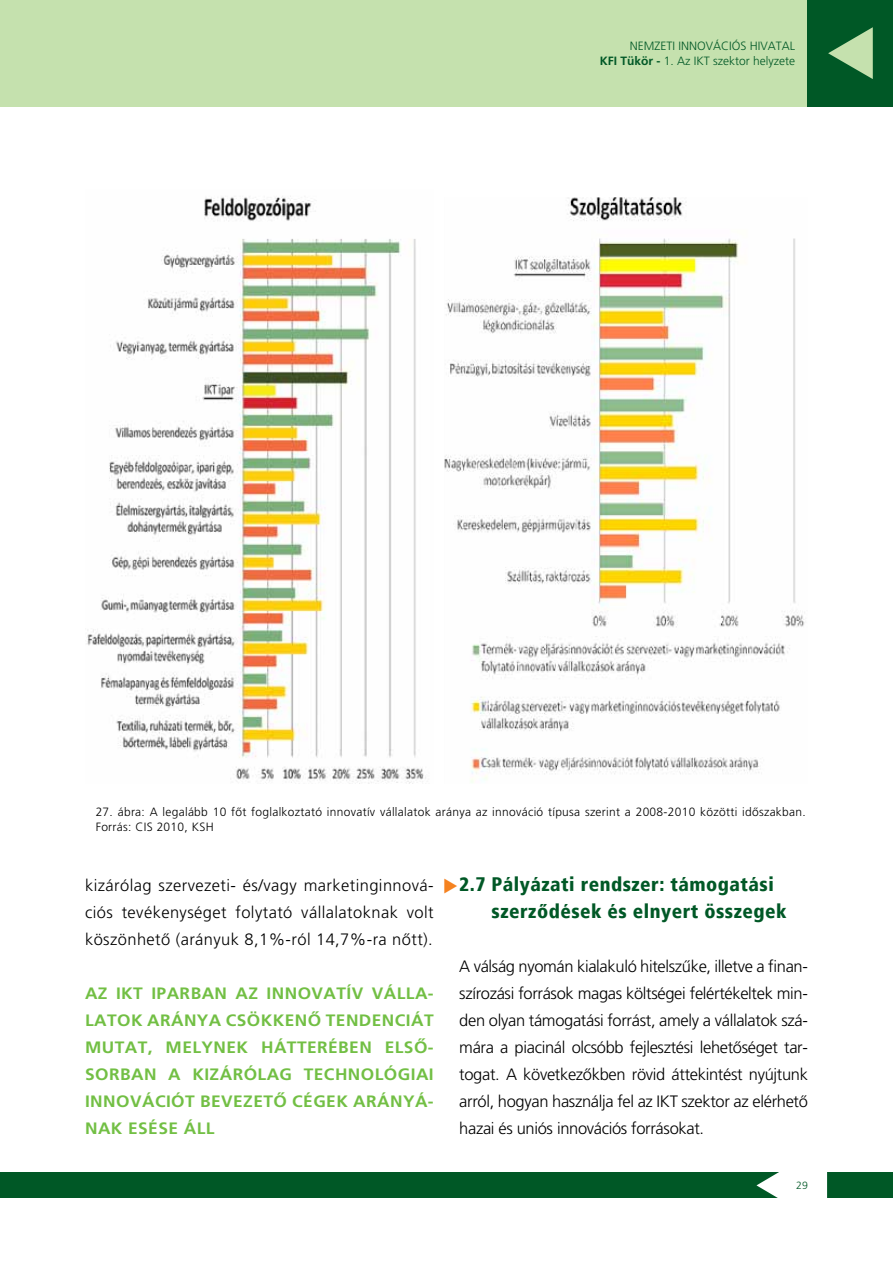
<style>
.page{position:relative;width:893px;height:1263px;background:#fff}
.page>*{position:absolute;margin:0;border:0;box-sizing:border-box;transform-origin:0 0}
.t1{font:condensed 19.5px/27px "Frutiger TF Black";letter-spacing:.025em;color:#005826}
.t2{font:16.5px/27px "Frutiger Tf Light";letter-spacing:.005em;color:#000;text-align:justify}
.t3{font:16.5px/27px "Frutiger TF Bold";letter-spacing:.025em;color:#72bf44;scale:1.05 1}
.t4{font:12px/15px "Frutiger Tf Light";letter-spacing:.025em;color:#000}
.t5{font:12px/15px "Frutiger Tf Light";color:#005826;text-align:right}
.t6{font:10.5px "Frutiger Tf Light";color:#005826}
.s1{font-family:"Frutiger TF Bold"}
</style>
<div class="page">
<div style="left:0;top:0;width:893px;height:106px;background:#c5e1ae"></div>
<div style="left:808px;top:0;width:85px;height:106px;background:#005826"></div>
<svg style="left:828px;top:27px;width:45px;height:52px"></svg>
<div style="left:0;top:1172px;width:893px;height:26px;background:#005826"></div>
<svg style="left:756px;top:1172px;width:71px;height:26px;background:#d5e3db"></svg>
<img style="left:87px;top:196px;width:339px;height:587px">
<img style="left:444px;top:198px;width:361px;height:585px">
<p class="t5" style="left:600px;top:39px;width:197px">NEMZETI INNOVÁCIÓS HIVATAL<br><span class="s1">KFI TÜKÖR -</span> 1. Az IKT szektor helyzete</p>
<p class="t4" style="left:96px;top:804px;width:712px">27. ábra: A legalább 10 fôt foglalkoztató innovatív vállalatok aránya az innováció típusa szerint a 2008-2010 közötti idôszakban.<br>Forrás: CIS 2010, KSH</p>
<p class="t2" style="left:85px;top:872px;width:350px">kizárólag szervezeti- és/vagy marketinginnová&shy;ciós tevékenységet folytató vállalatoknak volt köszönhetô (arányuk 8,1%-ról 14,7%-ra nôtt).</p>
<p class="t3" style="left:85px;top:980px;width:334px">AZ IKT IPARBAN AZ INNOVATÍV VÁLLA-<br>LATOK ARÁNYA CSÖKKENÔ TENDENCIÁT<br>MUTAT</p>
<p class="t3" style="left:85px;top:1034px;width:334px;text-indent:63px">, MELYNEK HÁTTERÉBEN ELSÔ-<br>SORBAN A KIZÁRÓLAG TECHNOLÓGIAI<br>INNOVÁCIÓT BEVEZETÔ CÉGEK ARÁNYÁ-<br>NAK ESÉSE ÁLL</p>
<p class="t1" style="left:492px;top:871px;width:296px;text-indent:-32px">2.7 Pályázati rendszer: támogatási szerzôdések és elnyert összegek</p>
<p class="t2" style="left:459px;top:953px;width:350px">A válság nyomán kialakuló hitelszûke, illetve a finan&shy;szírozási források magas költségei felértékeltek min&shy;den olyan támogatási forrást, amely a vállalatok szá&shy;mára a piacinál olcsóbb fejlesztési lehetôséget tar&shy;togat. A következôkben rövid áttekintést nyújtunk arról, hogyan használja fel az IKT szektor az elérhetô hazai és uniós innovációs forrásokat.</p>
<p class="t6" style="left:796px;top:1180px;width:13px">29</p>
</div>
